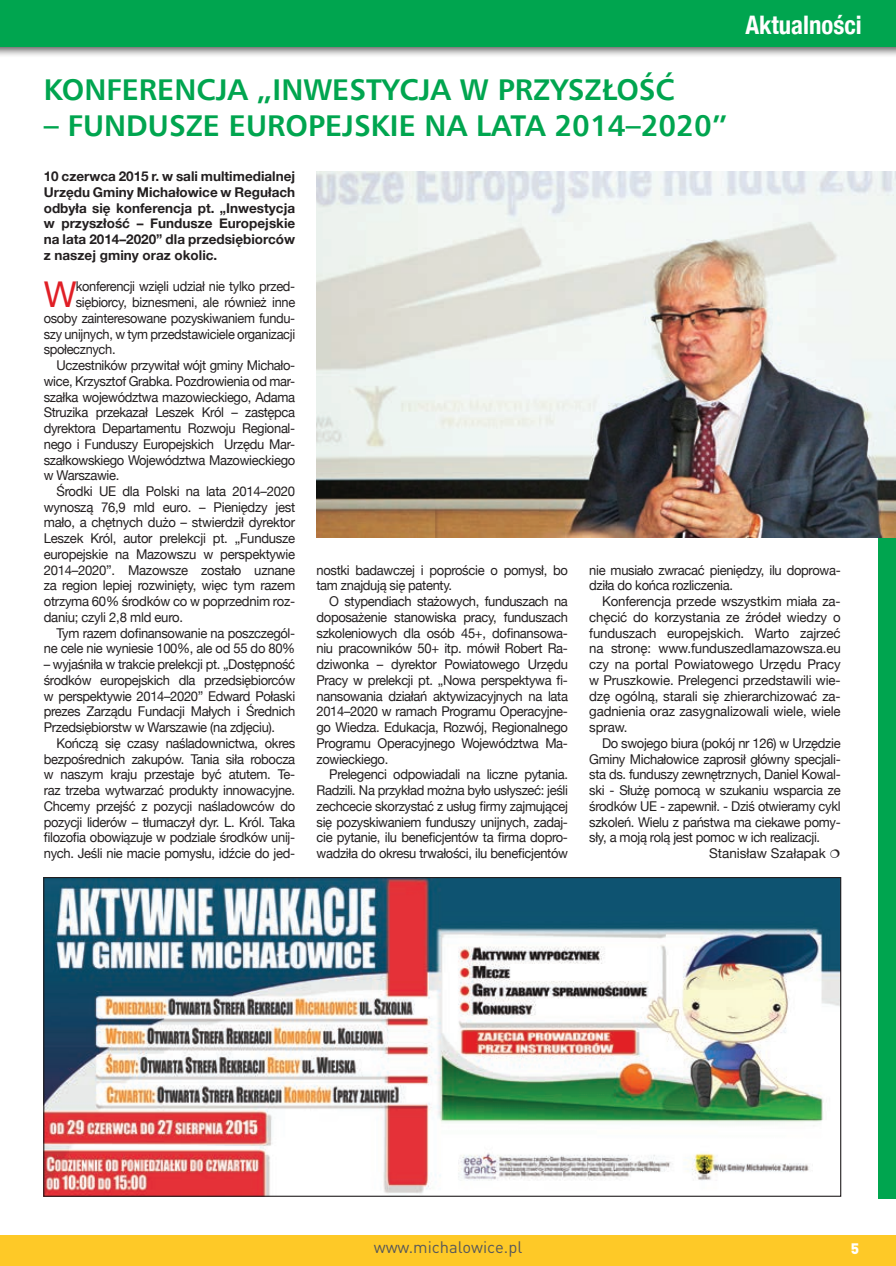
<style>
.page{position:relative;width:896px;height:1266px;background:#fff}
.page>*{position:absolute;margin:0;border:0;box-sizing:border-box;transform-origin:0 0}
.t1{font:35.55px "Helvetica Neue";color:#e01f26}
.t2{font:700 30px "Humnst 777 EU";color:#00a54f}
.t3{font:700 condensed 25.5px "Helvetica Neue LT Com";color:#fff}
.t4{font:16.5px "DIN Pro";color:#57585a}
.t5{font:900 15px "DIN";color:#fff}
.t6{font:13.5px/15.8px "Helvetica Neue";letter-spacing:-.025em;color:#231f20;text-align:justify;scale:.96 1}
.t7{font:13.5px/15.8px "Helvetica Neue";letter-spacing:-.025em;color:#231f20;text-align:justify}
.t8{font:700 13.5px/15.8px "Helvetica Neue";color:#231f20;text-align:justify}
.t9{font:13.5px "Helvetica Neue";letter-spacing:-.025em;color:#231f20;scale:.95 1}
.t10{font:13.5px "Helvetica Neue";color:#231f20}
</style>
<div class="page">
<div style="left:878px;top:413px;width:17px;height:785px;background:#00a54f"></div>
<div style="left:0;top:0;width:895px;height:58px;background:#231f20;opacity:.75"></div>
<div style="left:0;top:0;width:895px;height:47px;background:#00a54f"></div>
<div style="left:0;top:1234px;width:895px;height:31px;background:#fec927"></div>
<img style="left:316px;top:172px;width:579px;height:365px">
<img style="left:45px;top:879px;width:794px;height:315px">
<h2 class="t2" style="left:44px;top:71px;width:632px">KONFERENCJA „INWESTYCJA W PRZYSZŁOŚĆ</h2>
<h2 class="t2" style="left:44px;top:107px;width:685px">– FUNDUSZE EUROPEJSKIE NA LATA 2014–2020”</h2>
<h3 class="t3" style="left:745px;top:10px;width:118px">Aktualności</h3>
<p class="t8" style="left:44px;top:168px;width:253px">10 czerwca 2015 r. w sali multimedialnej Urzędu Gminy Michałowice w Regułach odbyła się konferencja pt. „Inwestycja w przyszłość – Fundusze Europejskie na lata 2014–2020” dla przedsiębiorców z naszej gminy oraz okolic.</p>
<h1 class="t1" style="left:44px;top:264px;width:34px">W</h1>
<p class="t9" style="left:76px;top:275px;width:232px">konferencji wzięli udział nie tylko przed-</p>
<p class="t9" style="left:76px;top:291px;width:232px">siębiorcy, biznesmeni, ale również inne</p>
<p class="t9" style="left:44px;top:306px;width:266px">osoby zainteresowane pozyskiwaniem fundu-</p>
<p class="t9" style="left:44px;top:322px;width:266px">szy unijnych, w tym przedstawiciele organizacji</p>
<p class="t9" style="left:44px;top:338px;width:77px">społecznych.</p>
<p class="t6" style="left:57px;top:356px;width:250px">Uczestników przywitał wójt gminy Michało-</p>
<p class="t6" style="left:44px;top:372px;width:263px">wice, Krzysztof Grabka. Pozdrowienia od mar-</p>
<p class="t6" style="left:44px;top:388px;width:263px">szałka województwa mazowieckiego, Adama</p>
<p class="t6" style="left:44px;top:403px;width:263px">Struzika przekazał Leszek Król – zastępca</p>
<p class="t6" style="left:44px;top:419px;width:263px">dyrektora Departamentu Rozwoju Regional-</p>
<p class="t6" style="left:44px;top:435px;width:263px">nego i Funduszy Europejskich Urzędu Mar-</p>
<p class="t6" style="left:44px;top:451px;width:263px">szałkowskiego Województwa Mazowieckiego</p>
<p class="t6" style="left:44px;top:466px;width:80px">w Warszawie.</p>
<p class="t7" style="left:57px;top:482px;width:240px">Środki UE dla Polski na lata 2014–2020</p>
<p class="t7" style="left:44px;top:498px;width:253px">wynoszą 76,9 mld euro. – Pieniędzy jest</p>
<p class="t7" style="left:44px;top:514px;width:253px">mało, a chętnych dużo – stwierdził dyrektor</p>
<p class="t7" style="left:44px;top:529px;width:253px">Leszek Król, autor prelekcji pt. „Fundusze</p>
<p class="t7" style="left:44px;top:545px;width:253px">europejskie na Mazowszu w perspektywie</p>
<p class="t7" style="left:44px;top:561px;width:253px">2014–2020”. Mazowsze zostało uznane</p>
<p class="t7" style="left:44px;top:576px;width:253px">za region lepiej rozwinięty, więc tym razem</p>
<p class="t7" style="left:44px;top:592px;width:253px">otrzyma 60% środków co w poprzednim roz-</p>
<p class="t7" style="left:44px;top:608px;width:141px">daniu; czyli 2,8 mld euro.</p>
<p class="t6" style="left:57px;top:624px;width:250px">Tym razem dofinansowanie na poszczegól-</p>
<p class="t6" style="left:44px;top:639px;width:263px">ne cele nie wyniesie 100%, ale od 55 do 80%</p>
<p class="t6" style="left:44px;top:655px;width:263px">– wyjaśniła w trakcie prelekcji pt. „Dostępność środków europejskich dla przedsiębiorców w perspektywie 2014–2020” Edward Połaski prezes Zarządu Fundacji Małych i Średnich Przedsiębiorstw w Warszawie (na zdjęciu).</p>
<p class="t6" style="left:44px;top:734px;width:263px;text-indent:13px">Kończą się czasy naśladownictwa, okres bezpośrednich zakupów. Tania siła robocza w naszym kraju przestaje być atutem. Te&shy;raz trzeba wytwarzać produkty innowacyjne.<br>Chcemy przejść z pozycji naśladowców do pozycji liderów – tłumaczył dyr. L. Król. Taka filozofia obowiązuje w podziale środków unij&shy;nych. Jeśli nie macie pomysłu, idźcie do jed-</p>
<p class="t6" style="left:316px;top:561px;width:263px">nostki badawczej i poproście o pomysł, bo tam znajdują się patenty.</p>
<p class="t6" style="left:316px;top:592px;width:263px;text-indent:13px">O stypendiach stażowych, funduszach na doposażenie stanowiska pracy, funduszach szkoleniowych dla osób 45+, dofinansowa&shy;niu pracowników 50+ itp. mówił Robert Ra&shy;dziwonka – dyrektor Powiatowego Urzędu Pracy w prelekcji pt. „Nowa perspektywa fi&shy;nansowania działań aktywizacyjnych na lata 2014–2020 w ramach Programu Operacyjne&shy;go Wiedza. Edukacja, Rozwój, Regionalnego Programu Operacyjnego Województwa Ma&shy;zowieckiego.</p>
<p class="t6" style="left:316px;top:765px;width:263px;text-indent:13px">Prelegenci odpowiadali na liczne pytania.<br>Radzili. Na przykład można było usłyszeć: jeśli zechcecie skorzystać z usług firmy zajmującej się pozyskiwaniem funduszy unijnych, zadaj&shy;cie pytanie, ilu beneficjentów ta firma dopro&shy;wadziła do okresu trwałości, ilu beneficjentów</p>
<p class="t6" style="left:589px;top:561px;width:263px">nie musiało zwracać pieniędzy, ilu doprowa&shy;dziła do końca rozliczenia.</p>
<p class="t7" style="left:589px;top:592px;width:253px;text-indent:13px">Konferencja przede wszystkim miała za&shy;chęcić do korzystania ze źródeł wiedzy o funduszach europejskich. Warto zajrzeć na stronę: www.funduszedlamazowsza.eu czy na portal Powiatowego Urzędu Pracy w Pruszkowie. Prelegenci przedstawili wie&shy;dzę ogólną, starali się zhierarchizować za&shy;gadnienia oraz zasygnalizowali wiele, wiele spraw.</p>
<p class="t6" style="left:602px;top:734px;width:250px">Do swojego biura (pokój nr 126) w Urzędzie</p>
<p class="t6" style="left:589px;top:750px;width:263px">Gminy Michałowice zaprosił główny specjali-</p>
<p class="t6" style="left:589px;top:765px;width:263px">sta ds. funduszy zewnętrznych, Daniel Kowal-</p>
<p class="t6" style="left:589px;top:781px;width:263px">ski - Służę pomocą w szukaniu wsparcia ze</p>
<p class="t6" style="left:589px;top:797px;width:263px">środków UE - zapewnił. - Dziś otwieramy cykl</p>
<p class="t6" style="left:589px;top:812px;width:263px">szkoleń. Wielu z państwa ma ciekawe pomy-</p>
<p class="t6" style="left:589px;top:828px;width:242px">sły, a moją rolą jest pomoc w ich realizacji.</p>
<p class="t10" style="left:709px;top:841px;width:118px">Stanisław Szałapak</p>
<p class="t4" style="left:373px;top:1235px;width:150px">www.michalowice.pl</p>
<p class="t5" style="left:850px;top:1238px;width:10px">5</p>
</div>
